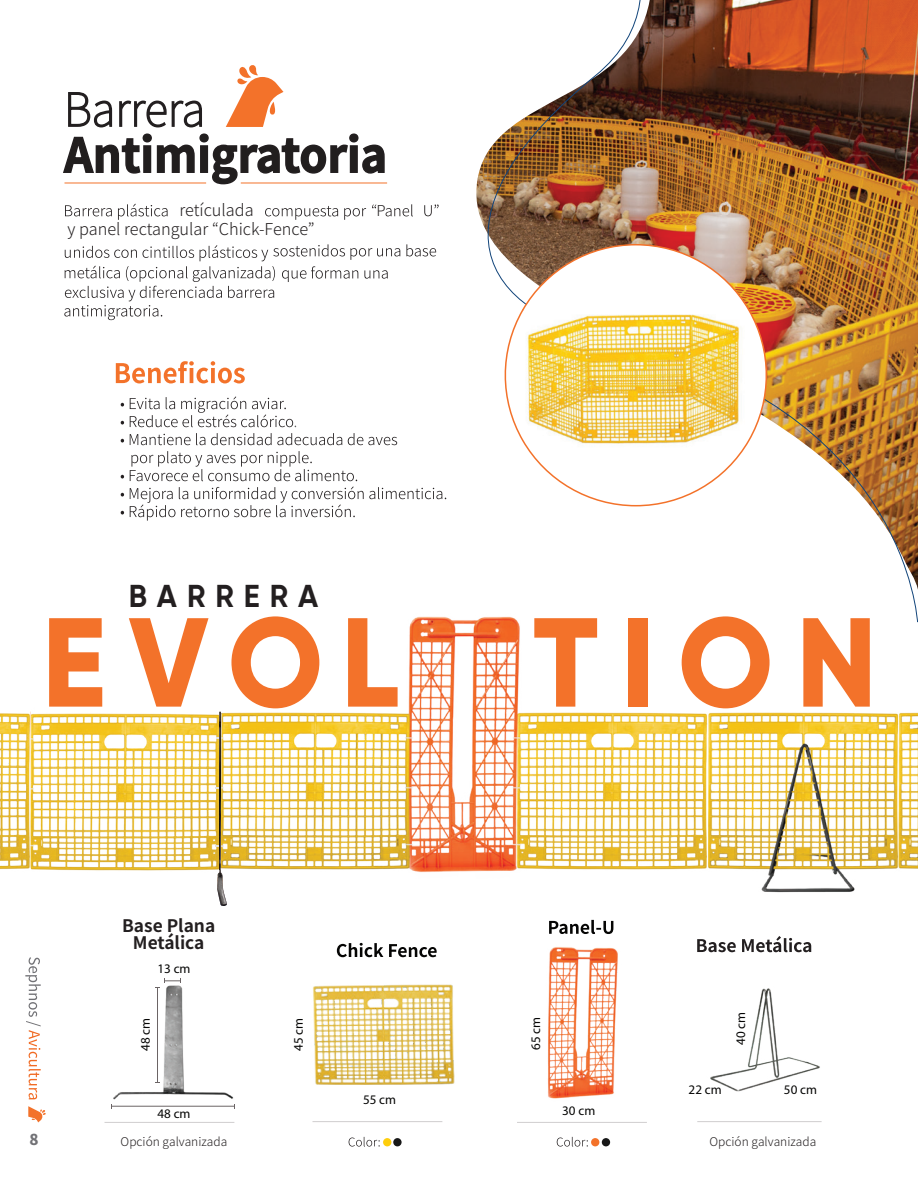
<style>
.page{position:relative;width:918px;height:1188px;background:#fff}
.page>*{position:absolute;margin:0;border:0;box-sizing:border-box;transform-origin:0 0}
.t1{font:700 31.5px "Gilroy";letter-spacing:.33em;color:#231f20;scale:.96 1}
.t2{font:700 17.25px/17.2px "Noto Sans JP";color:#231f20;text-align:center}
.t3{font:300 16.35px "Noto Sans JP";color:#231f20}
.t4{font:900 15px "Noto Sans JP";color:#727276}
.t5{font:300 15px "Noto Sans JP";color:#231f20}
.t6{font:13.05px "Myriad Pro";color:#050504}
.t7{font:300 12px "Noto Sans JP";color:#231f20}
</style>
<div class="page">
<img style="left:112px;top:987px;width:122px;height:119px">
<img style="left:319px;top:616px;width:461px;height:310px">
<img style="left:780px;top:712px;width:138px;height:181px">
<img style="left:30px;top:700px;width:185px;height:171px">
<img style="left:0;top:713px;width:30px;height:157px">
<svg style="left:49px;top:618px;width:53px;height:89px"></svg>
<svg style="left:129px;top:618px;width:80px;height:89px"></svg>
<svg style="left:348px;top:618px;width:50px;height:89px"></svg>
<svg style="left:534px;top:623px;width:63px;height:84px"></svg>
<div style="left:629px;top:618px;width:19px;height:89px;background:#f3722a"></div>
<svg style="left:682px;top:623px;width:88px;height:85px"></svg>
<svg style="left:803px;top:623px;width:67px;height:84px"></svg>
<svg style="left:64px;top:244px;width:372px;height:76px"></svg>
<svg style="left:121px;top:433px;width:276px;height:12px"></svg>
<svg style="left:121px;top:451px;width:319px;height:70px"></svg>
<img style="left:548px;top:926px;width:70px;height:173px">
<img style="left:312px;top:984px;width:143px;height:100px">
<svg style="left:337px;top:943px;width:100px;height:14px"></svg>
<svg style="left:349px;top:1137px;width:31px;height:10px"></svg>
<div style="left:383px;top:1138px;width:8px;height:8px;background:#fece0d;border-radius:50%"></div>
<div style="left:393px;top:1138px;width:9px;height:8px;background:#181818;border-radius:50%"></div>
<svg style="left:557px;top:1137px;width:31px;height:10px"></svg>
<div style="left:591px;top:1138px;width:8px;height:8px;background:#f3722a;border-radius:50%"></div>
<div style="left:602px;top:1138px;width:8px;height:8px;background:#181818;border-radius:50%"></div>
<hr style="left:313px;top:1121px;width:129px;height:1px;background:#d0cecf">
<svg style="left:549px;top:920px;width:64px;height:14px"></svg>
<hr style="left:517px;top:1122px;width:130px;height:1px;background:#d0cecf">
<svg style="left:116px;top:361px;width:129px;height:22px"></svg>
<svg style="left:63px;top:65px;width:322px;height:120px"></svg>
<hr style="left:241px;top:183px;width:146px;height:1px;background:#f3722a">
<hr style="left:64px;top:183px;width:142px;height:1px;background:#f3722a">
<img style="left:440px;top:0;width:478px;height:623px">
<svg style="left:500px;top:243px;width:274px;height:264px"></svg>
<img style="left:514px;top:291px;width:245px;height:175px">
<svg style="left:25px;top:957px;width:16px;height:142px"></svg>
<svg style="left:28px;top:1106px;width:18px;height:16px"></svg>
<svg style="left:65px;top:204px;width:348px;height:16px"></svg>
<svg style="left:424px;top:205px;width:15px;height:11px"></svg>
<svg style="left:121px;top:396px;width:175px;height:31px"></svg>
<img style="left:710px;top:988px;width:110px;height:104px">
<svg style="left:697px;top:936px;width:114px;height:16px"></svg>
<hr style="left:697px;top:1121px;width:125px;height:1px;background:#d0cecf">
<hr style="left:105px;top:1122px;width:129px;height:1px;background:#d0cecf">
<hr style="left:112px;top:1106px;width:122px;height:1px;background:#6b6465">
<hr style="left:157px;top:987px;width:1px;height:96px;background:#6b6465">
<svg style="left:155px;top:978px;width:26px;height:10px"></svg>
<svg style="left:215px;top:616px;width:104px;height:290px"></svg>
<p class="t3" style="left:179px;top:201px;width:76px">retículada</p>
<p class="t5" style="left:376px;top:202px;width:11px">P</p>
<p class="t3" style="left:68px;top:220px;width:249px">y panel rectangular “Chick-Fence”</p>
<h1 class="t1" style="left:129px;top:576px;width:199px">BARRERA</h1>
<p class="t4" style="left:29px;top:1131px;width:11px">8</p>
<h2 class="t2" style="left:122px;top:917px;width:95px">Base Plana<br>Metálica</h2>
<p class="t6" style="left:158px;top:961px;width:35px">13 cm</p>
<p class="t6" style="left:137px;top:1051px;width:35px;rotate:-90deg">48 cm</p>
<p class="t6" style="left:158px;top:1106px;width:35px">48 cm</p>
<p class="t6" style="left:290px;top:1051px;width:35px;rotate:-90deg">45 cm</p>
<p class="t6" style="left:528px;top:1050px;width:35px;rotate:-90deg">65 cm</p>
<p class="t6" style="left:363px;top:1091px;width:35px">55 cm</p>
<p class="t6" style="left:562px;top:1102px;width:35px">30 cm</p>
<p class="t6" style="left:733px;top:1045px;width:35px;rotate:-90deg">40 cm</p>
<p class="t6" style="left:689px;top:1081px;width:35px">22 cm</p>
<p class="t6" style="left:784px;top:1081px;width:35px">50 cm</p>
<p class="t7" style="left:121px;top:1135px;width:108px">Opción galvanizada</p>
<p class="t7" style="left:710px;top:1135px;width:108px">Opción galvanizada</p>
</div>
